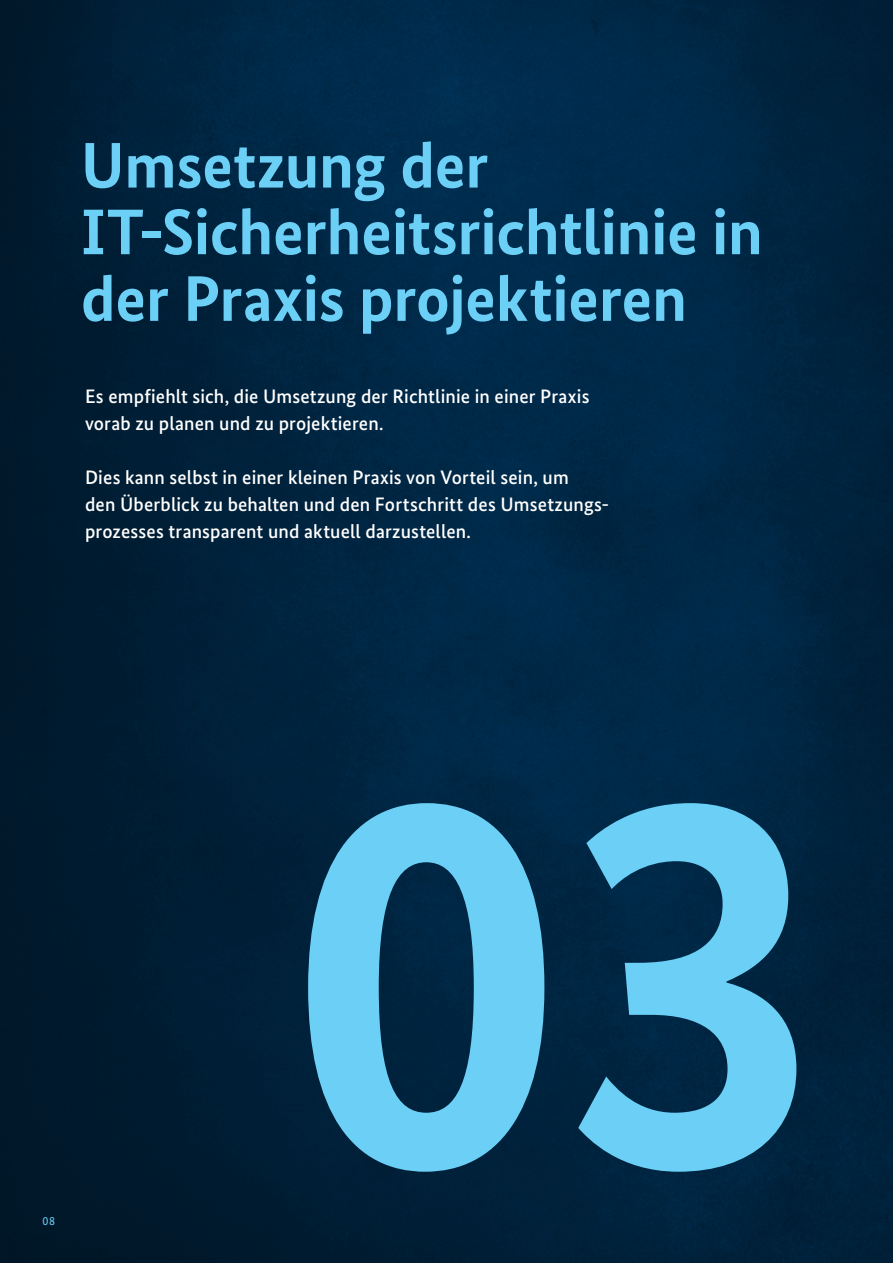
<style>
.page{position:relative;width:893px;height:1263px;background:#fff}
.page>*{position:absolute;margin:0;border:0;box-sizing:border-box;transform-origin:0 0}
.t1{font:700 546.75px "Bundes Sans";color:#6bcff6}
.t2{font:700 64.5px/66.6px "Bundes Sans";letter-spacing:-.005em;color:#6bcff6}
.t3{font:500 19.5px/27px "Bundes Sans";letter-spacing:.005em;color:#fff}
.t4{font:12px "Bundes Sans";color:#6bcff6}
</style>
<div class="page">
<img style="left:0;top:0;width:893px;height:1263px">
<h2 class="t2" style="left:81px;top:131px;width:684px">Umsetzung der<br>IT-Sicherheitsrichtlinie in der Praxis projektieren</h2>
<p class="t3" style="left:85px;top:382px;width:506px">Es empfiehlt sich, die Umsetzung der Richtlinie in einer Praxis vorab zu planen und zu projektieren.</p>
<p class="t3" style="left:85px;top:463px;width:526px">Dies kann selbst in einer kleinen Praxis von Vorteil sein, um<br>den Überblick zu behalten und den Fortschritt des Umsetzungs&shy;prozesses transparent und aktuell darzustellen.</p>
<p class="t4" style="left:43px;top:1213px;width:14px">08</p>
<h2 class="t1" style="left:290px;top:644px;width:541px">03</h2>
</div>
